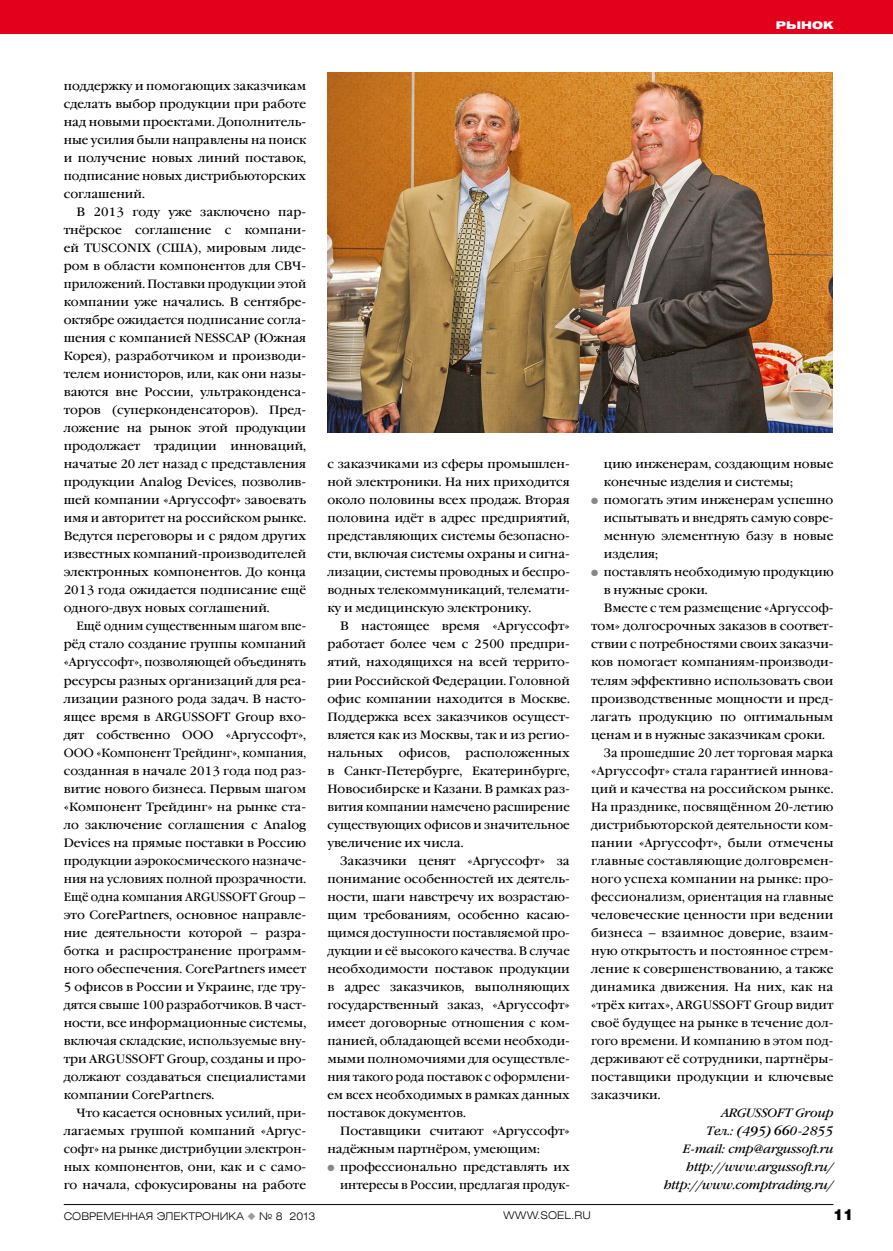
<style>
.page{position:relative;width:893px;height:1251px;background:#fff}
.page>*{position:absolute;margin:0;border:0;box-sizing:border-box;transform-origin:0 0}
.t1{font:900 15px "Helios";color:#000}
.t2{font:12px/18px "Garamond Book C";color:#000;text-align:justify}
.t3{font:12px/18px "Garamond Book C";color:#000;text-align:justify;scale:.96 1}
.t4{font:italic 12px/18px "Garamond Book C";color:#000;text-align:right}
.t5{font:12px "Garamond Book C";color:#000;scale:.95 1}
.t6{font:300 10.5px "Helios Ext";color:#000}
.t7{font:900 10.5px "Helios Ext";color:#fff}
.s1{color:#868786}
.s2{color:#9c9c9d}
</style>
<div class="page">
<div style="left:0;top:0;width:893px;height:34px;background:#e3001d"></div>
<hr style="left:64px;top:1203px;width:769px;height:1px;background:#000">
<img style="left:327px;top:72px;width:505px;height:360px">
<p class="t7" style="left:776px;top:19px;width:59px">рынок</p>
<p class="t2" style="left:64px;top:77px;width:244px">поддержку и помогающих заказчикам сделать выбор продукции при работе над новыми проектами. Дополнитель&shy;ные усилия были направлены на поиск и получение новых линий поставок, подписание новых дистрибьюторских соглашений.</p>
<p class="t2" style="left:64px;top:203px;width:244px;text-indent:13px">В 2013 году уже заключено пар&shy;тнёрское соглашение с компани&shy;ей TUSCONIX (США), мировым лиде&shy;ром в области компонентов для СВЧ&shy;приложений. Поставки продукции этой компании уже начались. В сентябре&shy;октябре ожидается подписание согла&shy;шения с компанией NESSCAP (Южная Корея), разработчиком и производи&shy;телем ионисторов, или, как они назы&shy;ваются вне России, ультраконденса&shy;торов (суперконденсаторов). Пред&shy;ложение на рынок этой продукции продолжает традиции инноваций, начатые 20 лет назад с представления продукции Analog Devices, позволив&shy;шей компании «Аргуссофт» завоевать имя и авторитет на российском рынке.<br>Ведутся переговоры и с рядом других известных компаний-производителей электронных компонентов. До конца 2013 года ожидается подписание ещё одного-двух новых соглашений.</p>
<p class="t3" style="left:64px;top:617px;width:254px;text-indent:13px">Ещё одним существенным шагом впе&shy;рёд стало создание группы компаний «Аргуссофт», позволяющей объединять ресурсы разных организаций для реа&shy;лизации разного рода задач. В насто&shy;ящее время в ARGUSSOFT Group вхо&shy;дят собственно ООО «Аргуссофт», ООО «Компонент Трейдинг», компания, созданная в начале 2013 года под раз&shy;витие нового бизнеса. Первым шагом «Компонент Трейдинг» на рынке ста&shy;ло заключение соглашения с Analog Devices на прямые поставки в Россию продукции аэрокосмического назначе&shy;ния на условиях полной прозрачности.<br>Ещё одна компания ARGUSSOFT Group – это CorePartners, основное направле&shy;ние деятельности которой – разра&shy;ботка и распространение программ&shy;ного обеспечения. CorePartners имеет 5 офисов в России и Украине, где тру&shy;дятся свыше 100 разработчиков. В част&shy;ности, все информационные системы, включая складские, используемые вну&shy;три ARGUSSOFT Group, созданы и про&shy;должают создаваться специалистами компании CorePartners.</p>
<p class="t2" style="left:64px;top:1103px;width:244px;text-indent:13px">Что касается основных усилий, при&shy;лагаемых группой компаний «Аргус&shy;софт» на рынке дистрибуции электрон&shy;ных компонентов, они, как и с само&shy;го начала, сфокусированы на работе</p>
<p class="t2" style="left:327px;top:455px;width:244px">с заказчиками из сферы промышлен&shy;ной электроники. На них приходится около половины всех продаж. Вторая половина идёт в адрес предприятий, представляющих системы безопасно&shy;сти, включая системы охраны и сигна&shy;лизации, системы проводных и беспро&shy;водных телекоммуникаций, телемати&shy;ку и медицинскую электронику.</p>
<p class="t2" style="left:327px;top:617px;width:244px;text-indent:13px">В настоящее время «Аргуссофт» работает более чем с 2500 предпри&shy;ятий, находящихся на всей террито&shy;рии Российской Федерации. Головной офис компании находится в Москве.<br>Поддержка всех заказчиков осущест&shy;вляется как из Москвы, так и из регио&shy;нальных</p>
<p class="t2" style="left:399px;top:743px;width:53px">офисов,</p>
<p class="t2" style="left:327px;top:743px;width:244px;text-indent:138px">расположенных в Санкт-Петербурге, Екатеринбурге, Новосибирске и Казани. В рамках раз&shy;вития компании намечено расширение существующих офисов и значительное увеличение их числа.</p>
<p class="t2" style="left:327px;top:851px;width:244px;text-indent:13px">Заказчики ценят «Аргуссофт» за понимание особенностей их деятель&shy;ности, шаги навстречу их возрастаю&shy;щим требованиям, особенно касаю&shy;щимся доступности поставляемой про&shy;дукции и её высокого качества. В случае необходимости поставок продукции в адрес заказчиков, выполняющих государственный заказ, «Аргуссофт» имеет договорные отношения с ком&shy;панией, обладающей всеми необходи&shy;мыми полномочиями для осуществле&shy;ния такого рода поставок с оформлени&shy;ем всех необходимых в рамках данных поставок документов.</p>
<p class="t2" style="left:327px;top:1121px;width:244px;text-indent:13px">Поставщики считают «Аргуссофт» надёжным партнёром, умеющим:</p>
<p class="t2" style="left:327px;top:1157px;width:244px;text-align:right"><span class="s1">●</span> профессионально представлять их интересы в России, предлагая продук-</p>
<p class="t2" style="left:604px;top:455px;width:231px">цию инженерам, создающим новые конечные изделия и системы;</p>
<p class="t2" style="left:604px;top:491px;width:231px;text-indent:-13px"><span class="s1">●</span> помогать этим инженерам успешно испытывать и внедрять самую совре&shy;менную элементную базу в новые изделия;</p>
<p class="t3" style="left:591px;top:563px;width:254px"><span class="s1">●</span> поставлять необходимую продукцию</p>
<p class="t2" style="left:604px;top:581px;width:105px">в нужные сроки.</p>
<p class="t2" style="left:604px;top:599px;width:231px">Вместе с тем размещение «Аргуссоф-</p>
<p class="t2" style="left:591px;top:617px;width:244px">том» долгосрочных заказов в соответ-</p>
<p class="t2" style="left:591px;top:635px;width:244px">ствии с потребностями своих заказчи-</p>
<p class="t2" style="left:591px;top:653px;width:244px">ков помогает компаниям-производи-</p>
<p class="t2" style="left:591px;top:671px;width:244px">телям эффективно использовать свои</p>
<p class="t2" style="left:591px;top:689px;width:244px">производственные мощности и пред-</p>
<p class="t2" style="left:591px;top:707px;width:244px">лагать продукцию по оптимальным</p>
<p class="t2" style="left:591px;top:725px;width:235px">ценам и в нужные заказчикам сроки.</p>
<p class="t3" style="left:604px;top:743px;width:241px">За прошедшие 20 лет торговая марка</p>
<p class="t2" style="left:591px;top:761px;width:244px">«Аргуссофт» стала гарантией иннова-</p>
<p class="t2" style="left:591px;top:779px;width:244px">ций и качества на российском рынке.</p>
<p class="t2" style="left:591px;top:797px;width:244px">На празднике, посвящённом 20-летию</p>
<p class="t2" style="left:591px;top:815px;width:244px">дистрибьюторской деятельности ком-</p>
<p class="t2" style="left:591px;top:833px;width:244px">пании «Аргуссофт», были отмечены</p>
<p class="t2" style="left:591px;top:851px;width:244px">главные составляющие долговремен-</p>
<p class="t2" style="left:591px;top:869px;width:244px">ного успеха компании на рынке: про-</p>
<p class="t5" style="left:591px;top:889px;width:257px">фессионализм, ориентация на главные</p>
<p class="t2" style="left:591px;top:905px;width:244px">человеческие ценности при ведении</p>
<p class="t2" style="left:591px;top:923px;width:244px">бизнеса – взаимное доверие, взаим-</p>
<p class="t2" style="left:591px;top:941px;width:244px">ную открытость и постоянное стрем-</p>
<p class="t2" style="left:591px;top:959px;width:244px">ление к совершенствованию, а также</p>
<p class="t2" style="left:591px;top:977px;width:244px">динамика движения. На них, как на</p>
<p class="t2" style="left:591px;top:995px;width:244px">«трёх китах», ARGUSSOFT Group видит</p>
<p class="t2" style="left:591px;top:1013px;width:244px">своё будущее на рынке в течение дол-</p>
<p class="t2" style="left:591px;top:1031px;width:244px">гого времени. И компанию в этом под-</p>
<p class="t2" style="left:591px;top:1049px;width:244px">держивают её сотрудники, партнёры-</p>
<p class="t2" style="left:591px;top:1067px;width:244px">поставщики продукции и ключевые</p>
<p class="t2" style="left:591px;top:1085px;width:71px">заказчики.</p>
<p class="t4" style="left:664px;top:1103px;width:171px">ARGUSSOFT Group<br>Тел.: (495) 660-2855<br>E-mail: cmp@argussoft.ru http://www.argussoft.ru/ http://www.comptrading.ru/</p>
<p class="t6" style="left:64px;top:1208px;width:253px">СОВРЕМЕННАЯ ЭЛЕКТРОНИКА <span class="s2">◆</span> № 8 2013</p>
<p class="t6" style="left:503px;top:1208px;width:89px">WWW.SOEL.RU</p>
<p class="t1" style="left:833px;top:1204px;width:22px">11</p>
</div>
